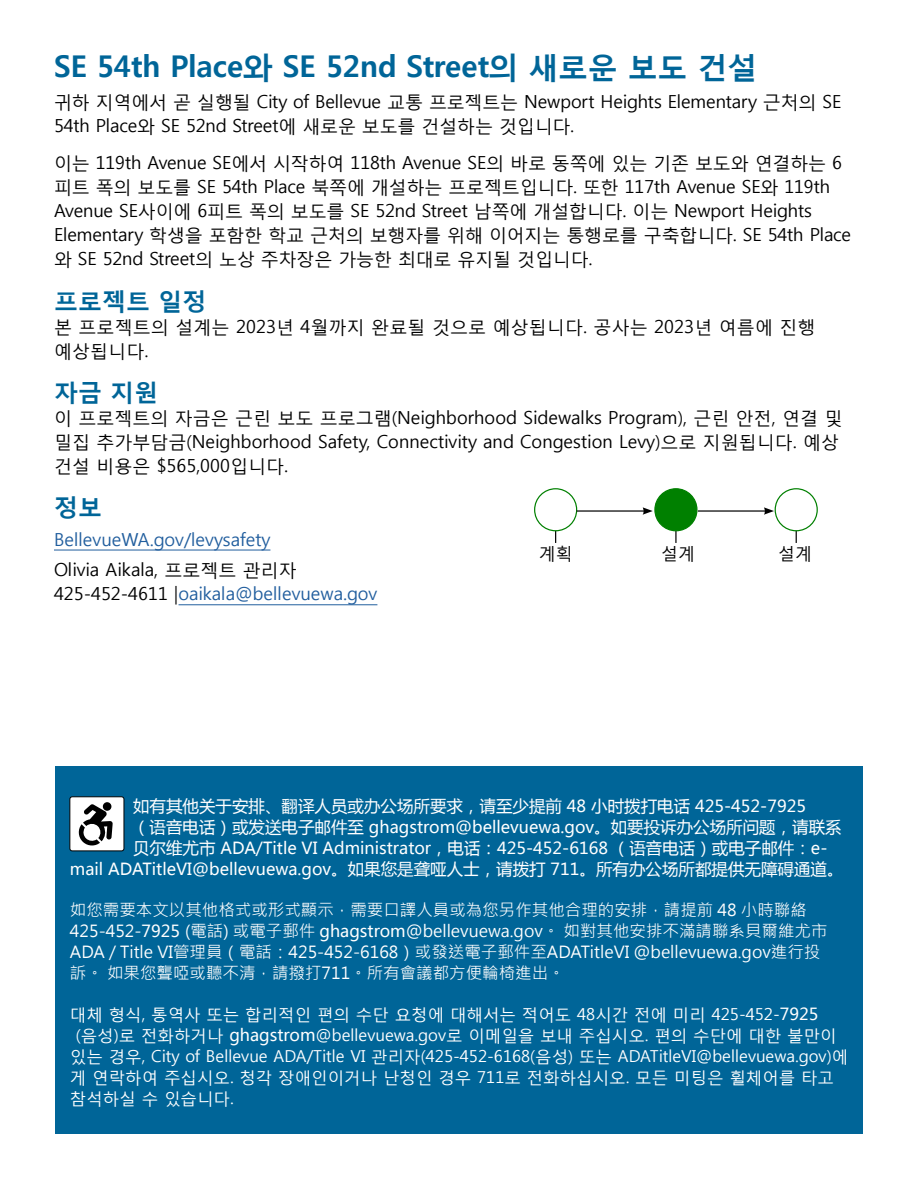
<style>
.page{position:relative;width:918px;height:1188px;background:#fff}
.page>*{position:absolute;margin:0;border:0;box-sizing:border-box;transform-origin:0 0}
.text{font:700 30px "Malgun Gothic";letter-spacing:-.01em;color:#006598}
.subheads_in_text{font:700 24px "Malgun Gothic";color:#006598}
.text-2{font:18px/24px "Malgun Gothic";letter-spacing:-.01em;color:#000}
.text-3{font:18px "Malgun Gothic";color:#215e9e}
.address_mailer_side{font:16.95px "Malgun Gothic";color:#000}
.ada{font:16.5px "Malgun Gothic";color:#fff}
.ada-2{font:16.5px "Microsoft Ya Hei";color:#fff}
.ada-3{font:16.5px/21px "Microsoft Jheng Hei";color:#fff}
.s1{color:#215e9e}
.s2{font-family:"Microsoft Ya Hei"}
</style>
<div class="page">
<hr style="left:54px;top:550px;width:216px;height:1px;background:#215e9e">
<hr style="left:179px;top:604px;width:198px;height:1px;background:#215e9e">
<svg style="left:555px;top:531px;width:1px;height:12px"></svg>
<svg style="left:675px;top:531px;width:2px;height:12px"></svg>
<svg style="left:796px;top:531px;width:1px;height:12px"></svg>
<div style="left:534px;top:488px;width:43px;height:43px;border:1px solid #008000;border-radius:50%"></div>
<div style="left:655px;top:489px;width:42px;height:42px;background:#008000;border-radius:50%"></div>
<div style="left:654px;top:488px;width:44px;height:43px;border:1px solid #008000;border-radius:50%"></div>
<div style="left:775px;top:488px;width:43px;height:43px;border:1px solid #008000;border-radius:50%"></div>
<hr style="left:577px;top:510px;width:68px;height:2px;background:#000">
<svg style="left:643px;top:507px;width:10px;height:8px"></svg>
<hr style="left:698px;top:510px;width:68px;height:2px;background:#000">
<svg style="left:764px;top:507px;width:10px;height:8px"></svg>
<div style="left:55px;top:767px;width:807px;height:367px;background:#006598"></div>
<svg style="left:69px;top:796px;width:55px;height:55px;background:#b7b9b9"></svg>
<div style="left:103px;top:802px;width:8px;height:9px;background:#000;border-radius:50%"></div>
<p class="text" style="left:54px;top:48px;width:705px">SE 54th Place와 SE 52nd Street의 새로운 보도 건설</p>
<p class="text-2" style="left:54px;top:89px;width:789px">귀하 지역에서 곧 실행될 City of Bellevue 교통 프로젝트는 Newport Heights Elementary 근처의 SE<br>54th Place와 SE 52nd Street에 새로운 보도를 건설하는 것입니다.</p>
<p class="text-2" style="left:54px;top:151px;width:799px">이는 119th Avenue SE에서 시작하여 118th Avenue SE의 바로 동쪽에 있는 기존 보도와 연결하는 6 피트 폭의 보도를 SE 54th Place 북쪽에 개설하는 프로젝트입니다. 또한 117th Avenue SE와 119th Avenue SE사이에 6피트 폭의 보도를 SE 52nd Street 남쪽에 개설합니다. 이는 Newport Heights Elementary 학생을 포함한 학교 근처의 보행자를 위해 이어지는 통행로를 구축합니다. SE 54th Place 와 SE 52nd Street의 노상 주차장은 가능한 최대로 유지될 것입니다.</p>
<p class="subheads_in_text" style="left:54px;top:286px;width:154px">프로젝트 일정</p>
<p class="text-2" style="left:54px;top:315px;width:763px">본 프로젝트의 설계는 2023년 4월까지 완료될 것으로 예상됩니다. 공사는 2023년 여름에 진행 예상됩니다.</p>
<p class="subheads_in_text" style="left:54px;top:377px;width:106px">자금 지원</p>
<p class="text-2" style="left:54px;top:406px;width:790px">이 프로젝트의 자금은 근린 보도 프로그램(Neighborhood Sidewalks Program), 근린 안전, 연결 및 밀집 추가부담금(Neighborhood Safety, Connectivity and Congestion Levy)으로 지원됩니다. 예상 건설 비용은 $565,000입니다.</p>
<p class="subheads_in_text" style="left:54px;top:492px;width:49px">정보</p>
<p class="text-3" style="left:54px;top:529px;width:218px">BellevueWA.gov/levysafety</p>
<p class="text-2" style="left:54px;top:558px;width:325px">Olivia Aikala, 프로젝트 관리자<br>425-452-4611 |<span class="s1">oaikala@bellevuewa.gov</span></p>
<p class="address_mailer_side" style="left:539px;top:543px;width:36px">계획</p>
<p class="address_mailer_side" style="left:661px;top:543px;width:36px">설계</p>
<p class="address_mailer_side" style="left:778px;top:543px;width:36px">설계</p>
<p class="ada-2" style="left:133px;top:795px;width:675px">如有其他关于安排、翻译人员或办公场所要求，请至少提前 48 小时拨打电话 425-452-7925</p>
<p class="ada-2" style="left:133px;top:816px;width:710px">（语音电话）或发送电子邮件至 ghagstrom@bellevuewa.gov。如要投诉办公场所问题，请联系</p>
<p class="ada-2" style="left:133px;top:837px;width:696px">贝尔维尤市 ADA/Title VI Administrator，电话：425-452-6168 （语音电话）或电子邮件：e-</p>
<p class="ada-2" style="left:70px;top:858px;width:775px">mail ADATitleVI@bellevuewa.gov。如果您是聋哑人士，请拨打 711。所有办公场所都提供无障碍通道。</p>
<p class="ada-3" style="left:70px;top:900px;width:759px">如您需要本文以其他格式或形式顯示，需要口譯人員或為您另作其他合理的安排，請提前 48 小時聯絡425-452-<span class="s2">7925</span> (電話) 或電子郵件 <span class="s2">ghagstrom</span>@bellevuewa.gov。 如對其他安排不滿請聯系貝爾維尤市ADA / Title VI管理員（電話：425-452-6168）或發送電子郵件至ADATitleVI @bellevuewa.gov進行投訴。 如果您聾啞或聽不清，請撥打711。所有會議都方便輪椅進出。</p>
<p class="ada" style="left:70px;top:1005px;width:750px">대체 형식, 통역사 또는 합리적인 편의 수단 요청에 대해서는 적어도 48시간 전에 미리 425-452-<span class="s2">7925</span></p>
<p class="ada" style="left:76px;top:1026px;width:763px">(음성)로 전화하거나 <span class="s2">ghagstrom</span>@bellevuewa.gov로 이메일을 보내 주십시오. 편의 수단에 대한 불만이</p>
<p class="ada" style="left:70px;top:1047px;width:780px">있는 경우, City of Bellevue ADA/Title VI 관리자(425-452-6168(음성) 또는 ADATitleVI@bellevuewa.gov)에</p>
<p class="ada" style="left:70px;top:1068px;width:766px">게 연락하여 주십시오. 청각 장애인이거나 난청인 경우 711로 전화하십시오. 모든 미팅은 휠체어를 타고</p>
<p class="ada" style="left:70px;top:1089px;width:165px">참석하실 수 있습니다.</p>
</div>
